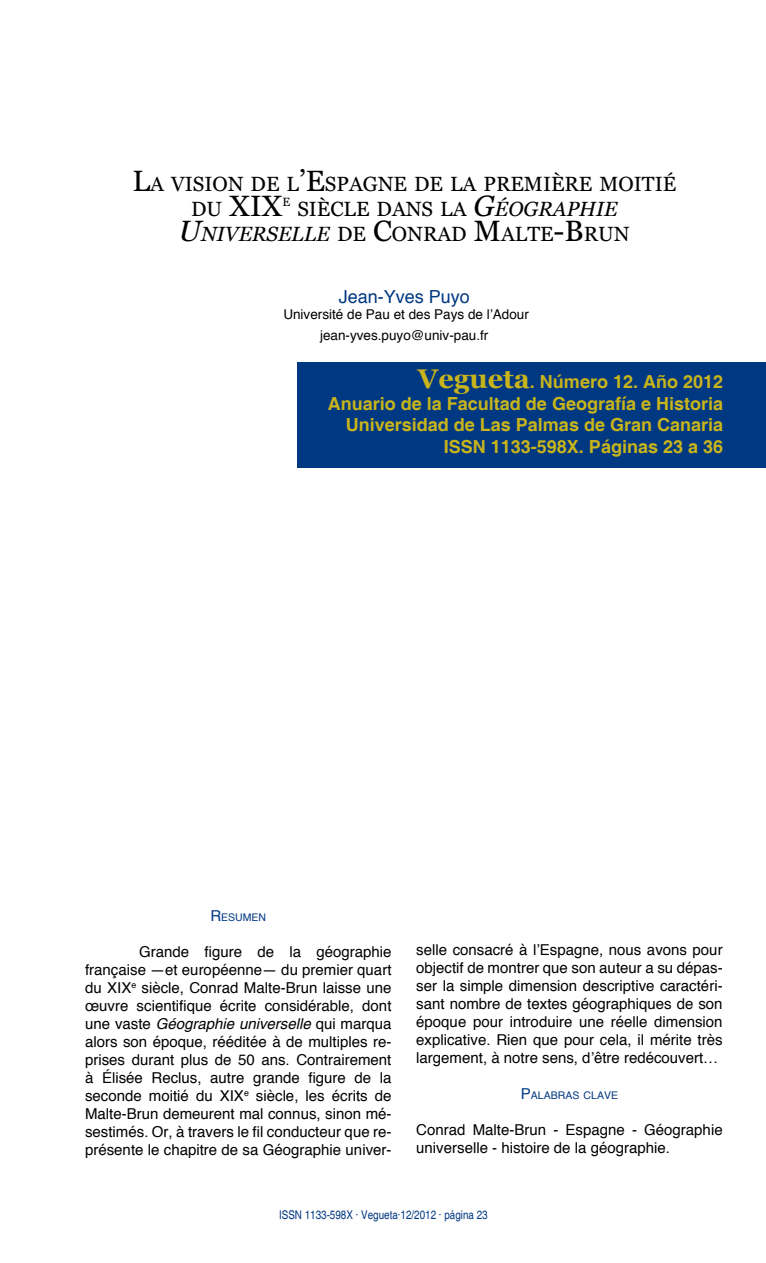
<style>
.page{position:relative;width:766px;height:1263px;background:#fff}
.page>*{position:absolute;margin:0;border:0;box-sizing:border-box;transform-origin:0 0}
.t1{font:29.4px "Georgia";color:#000}
.t2{font:20.55px/25.2px "Georgia";color:#000}
.t3{font:700 18px/21.6px "Helvetica";color:#c8b41b;text-align:right}
.t4{font:18px "Helvetica";color:#003882}
.t5{font:15px/18px "Helvetica";color:#000;text-align:justify}
.t6{font:13.5px/21.6px "Helvetica";color:#000;text-align:center}
.t7{font:condensed 12px "Helvetica";color:#003882}
.t8{font:12px "Georgia";color:#000}
.t9{font:10.5px "Helvetica";color:#003882}
.s1{font-size:29.4px}
.s2{font-size:20.55px}
.s3{font-style:italic;font-size:29.4px}
.s4{font-style:italic}
.s5{font-family:"Georgia";font-size:27px}
.s6{font-size:15px}
</style>
<div class="page">
<div style="left:297px;top:363px;width:468px;height:105px;background:#003882"></div>
<h2 class="t2" style="left:132px;top:171px;width:545px"><span class="s1">L</span>A VISION DE L<span class="s1">’E</span>SPAGNE DE LA PREMIÈRE MOITIÉ</h2>
<h1 class="t1" style="left:191px;top:189px;width:93px"><span class="s2">DU</span> XIX</h1>
<p class="t8" style="left:282px;top:195px;width:9px">E</p>
<h2 class="t2" style="left:179px;top:196px;width:452px;text-indent:118px">SIÈCLE DANS LA <span class="s3">G</span><span class="s4">ÉOGRAPHIE<br></span><span class="s3">U</span><span class="s4">NIVERSELLE</span> DE <span class="s1">C</span>ONRAD <span class="s1">M</span>ALTE<span class="s1">-B</span>RUN</h2>
<p class="t4" style="left:338px;top:285px;width:133px">Jean-Yves Puyo</p>
<p class="t6" style="left:283px;top:303px;width:247px">Université de Pau et des Pays de l’Adour jean-yves.puyo@univ-pau.fr</p>
<p class="t3" style="left:327px;top:372px;width:397px"><span class="s5">Vegueta</span>. Número 12. Año 2012<br>Anuario de la Facultad de Geografía e Historia Universidad de Las Palmas de Gran Canaria ISSN 1133-598X. Páginas 23 a 36</p>
<p class="t9" style="left:210px;top:911px;width:57px"><span class="s6">R</span>ESUMEN</p>
<p class="t5" style="left:85px;top:943px;width:308px;text-indent:54px">Grande figure de la géographie française —et européenne— du premier quart du XIX<sup>e</sup> siècle, Conrad Malte-Brun laisse une œuvre scientifique écrite considérable, dont une vaste <span class="s4">Géographie universelle</span> qui marqua alors son époque, rééditée à de multiples re&shy;prises durant plus de 50 ans. Contrairement à Élisée Reclus, autre grande figure de la seconde moitié du XIX<sup>e</sup> siècle, les écrits de Malte-Brun demeurent mal connus, sinon mé&shy;sestimés. Or, à travers le fil conducteur que re&shy;présente le chapitre de sa Géographie univer-</p>
<p class="t5" style="left:416px;top:940px;width:308px">selle consacré à l’Espagne, nous avons pour objectif de montrer que son auteur a su dépas&shy;ser la simple dimension descriptive caractéri&shy;sant nombre de textes géographiques de son époque pour introduire une réelle dimension explicative. Rien que pour cela, il mérite très largement, à notre sens, d’être redécouvert…</p>
<p class="t9" style="left:520px;top:1089px;width:99px"><span class="s6">P</span>ALABRAS CLAVE</p>
<p class="t5" style="left:416px;top:1120px;width:308px">Conrad Malte-Brun - Espagne - Géographie universelle - histoire de la géographie.</p>
<p class="t7" style="left:279px;top:1207px;width:210px">ISSN 1133-598X · Vegueta·12/2012 · página 23</p>
</div>
